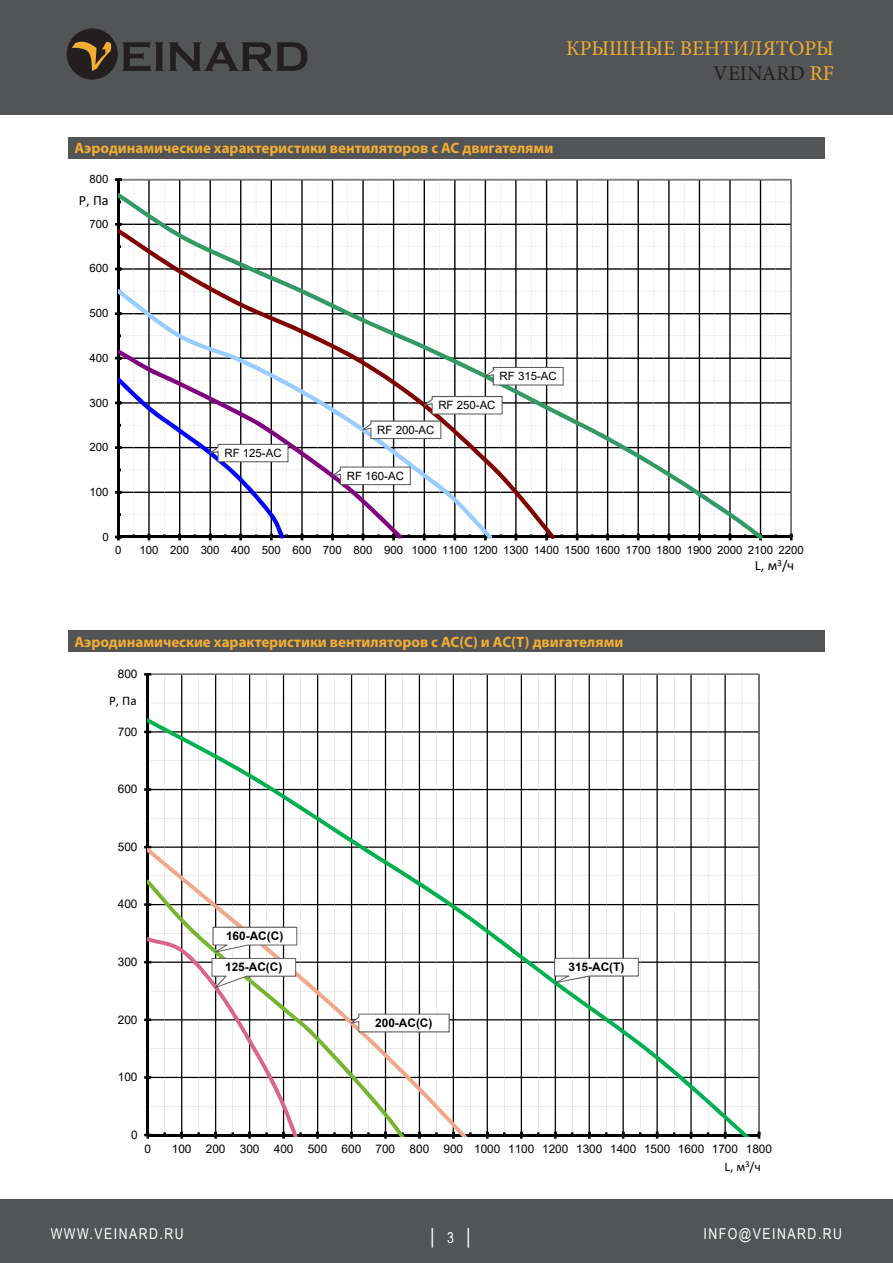
<style>
.page{position:relative;width:893px;height:1263px;background:#fff}
.page>*{position:absolute;margin:0;border:0;box-sizing:border-box;transform-origin:0 0}
.t1{font:21px/25.2px "Minion Pro";color:#f1ad32;text-align:right}
.t2{font:21px "Arial Narrow";color:#fff}
.t3{font:700 15px "Myriad Pro";color:#f2ad33}
.t4{font:15px "Arial Narrow";letter-spacing:.1em;color:#fff}
.t5{font:14.1px "Calibri";color:#000}
.t6{font:13.05px "Calibri";color:#000}
.t7{font:11.85px "Arial";letter-spacing:.005em;color:#000}
.t8{font:700 11.85px "Arial";color:#000}
.t9{font:11.4px "Arial";letter-spacing:-.005em;color:#000}
.t10{font:11.4px "Arial";color:#000}
.s1{color:#231f20}
.s2{font-size:15px}
</style>
<div class="page">
<div style="left:0;top:0;width:893px;height:115px;background:#525456"></div>
<div style="left:0;top:1199px;width:893px;height:64px;background:#525456"></div>
<div style="left:67px;top:28px;width:51px;height:52px;background:#231f20;border-radius:50%"></div>
<svg style="left:72px;top:42px;width:39px;height:29px"></svg>
<svg style="left:122px;top:42px;width:185px;height:29px"></svg>
<svg style="left:122px;top:179px;width:670px;height:357px"></svg>
<hr style="left:117px;top:180px;width:3px;height:357px;background:#000">
<svg style="left:115px;top:178px;width:7px;height:3px"></svg>
<hr style="left:118px;top:536px;width:673px;height:2px;background:#000">
<svg style="left:790px;top:534px;width:3px;height:6px"></svg>
<svg style="left:118px;top:193px;width:645px;height:345px"></svg>
<svg style="left:118px;top:229px;width:437px;height:309px"></svg>
<svg style="left:118px;top:289px;width:374px;height:249px"></svg>
<svg style="left:115px;top:377px;width:173px;height:163px"></svg>
<svg style="left:332px;top:466px;width:79px;height:19px"></svg>
<svg style="left:485px;top:367px;width:79px;height:18px"></svg>
<svg style="left:424px;top:396px;width:79px;height:18px"></svg>
<svg style="left:363px;top:420px;width:78px;height:19px"></svg>
<div style="left:68px;top:630px;width:757px;height:22px;background:#525456"></div>
<svg style="left:149px;top:674px;width:611px;height:44px"></svg>
<hr style="left:147px;top:674px;width:2px;height:461px;background:#000">
<svg style="left:144px;top:673px;width:7px;height:2px"></svg>
<svg style="left:148px;top:718px;width:612px;height:418px"></svg>
<svg style="left:148px;top:848px;width:359px;height:288px"></svg>
<svg style="left:144px;top:927px;width:177px;height:212px"></svg>
<svg style="left:554px;top:958px;width:85px;height:25px"></svg>
<svg style="left:351px;top:1014px;width:99px;height:18px"></svg>
<div style="left:68px;top:137px;width:757px;height:21px;background:#525456"></div>
<h1 class="t1" style="left:566px;top:36px;width:269px">КРЫШНЫЕ ВЕНТИЛЯТОРЫ<br><span class="s1">VEINARD</span> RF</h1>
<p class="t3" style="left:74px;top:138px;width:480px">Аэродинамические характеристики вентиляторов с АС двигателями</p>
<p class="t9" style="left:90px;top:171px;width:20px">800</p>
<p class="t5" style="left:79px;top:190px;width:31px">Р, Па</p>
<p class="t9" style="left:90px;top:216px;width:20px">700</p>
<p class="t9" style="left:90px;top:261px;width:20px">600</p>
<p class="t9" style="left:90px;top:305px;width:20px">500</p>
<p class="t9" style="left:90px;top:350px;width:20px">400</p>
<p class="t9" style="left:90px;top:395px;width:20px">300</p>
<p class="t9" style="left:90px;top:439px;width:20px">200</p>
<p class="t9" style="left:90px;top:484px;width:20px">100</p>
<p class="t9" style="left:102px;top:529px;width:8px">0</p>
<p class="t10" style="left:224px;top:445px;width:59px">RF 125-AC</p>
<p class="t10" style="left:500px;top:369px;width:59px">RF 315-AC</p>
<p class="t10" style="left:438px;top:398px;width:59px">RF 250-AC</p>
<p class="t10" style="left:377px;top:422px;width:59px">RF 200-AC</p>
<p class="t10" style="left:347px;top:468px;width:59px">RF 160-AC</p>
<p class="t9" style="left:115px;top:542px;width:8px">0</p>
<p class="t9" style="left:140px;top:542px;width:666px">100 200 300 400 500 600 700 800 900 1000 1100 1200 1300 1400 1500 1600 1700 1800 1900 2000 2100 2200</p>
<p class="t5" style="left:755px;top:556px;width:41px">L, м<sup>3</sup>/ч</p>
<p class="t3" style="left:74px;top:632px;width:551px">Аэродинамические характеристики вентиляторов с АС(С) и AC(T) двигателями</p>
<p class="t7" style="left:118px;top:666px;width:21px">800</p>
<p class="t6" style="left:109px;top:692px;width:29px">Р, Па</p>
<p class="t7" style="left:118px;top:723px;width:21px">700</p>
<p class="t7" style="left:118px;top:781px;width:21px">600</p>
<p class="t7" style="left:118px;top:838px;width:21px">500</p>
<p class="t7" style="left:118px;top:896px;width:21px">400</p>
<p class="t7" style="left:118px;top:954px;width:21px">300</p>
<p class="t7" style="left:118px;top:1011px;width:21px">200</p>
<p class="t7" style="left:118px;top:1069px;width:21px">100</p>
<p class="t7" style="left:131px;top:1126px;width:8px">0</p>
<p class="t8" style="left:226px;top:928px;width:59px">160-AC(C)</p>
<p class="t8" style="left:225px;top:959px;width:59px">125-AC(C)</p>
<p class="t8" style="left:568px;top:959px;width:57px">315-AC(T)</p>
<p class="t8" style="left:375px;top:1015px;width:59px">200-AC(C)</p>
<p class="t7" style="left:144px;top:1140px;width:8px">0</p>
<p class="t7" style="left:172px;top:1140px;width:602px">100 200 300 400 500 600 700 800 900 1000 1100 1200 1300 1400 1500 1600 1700 1800</p>
<p class="t6" style="left:724px;top:1158px;width:38px">L, м<sup>3</sup>/ч</p>
<p class="t4" style="left:51px;top:1222px;width:134px">WWW.VEINARD.RU</p>
<h1 class="t2" style="left:430px;top:1220px;width:42px">| <span class="s2">3</span> |</h1>
<p class="t4" style="left:703px;top:1222px;width:140px">INFO@VEINARD.RU</p>
</div>
